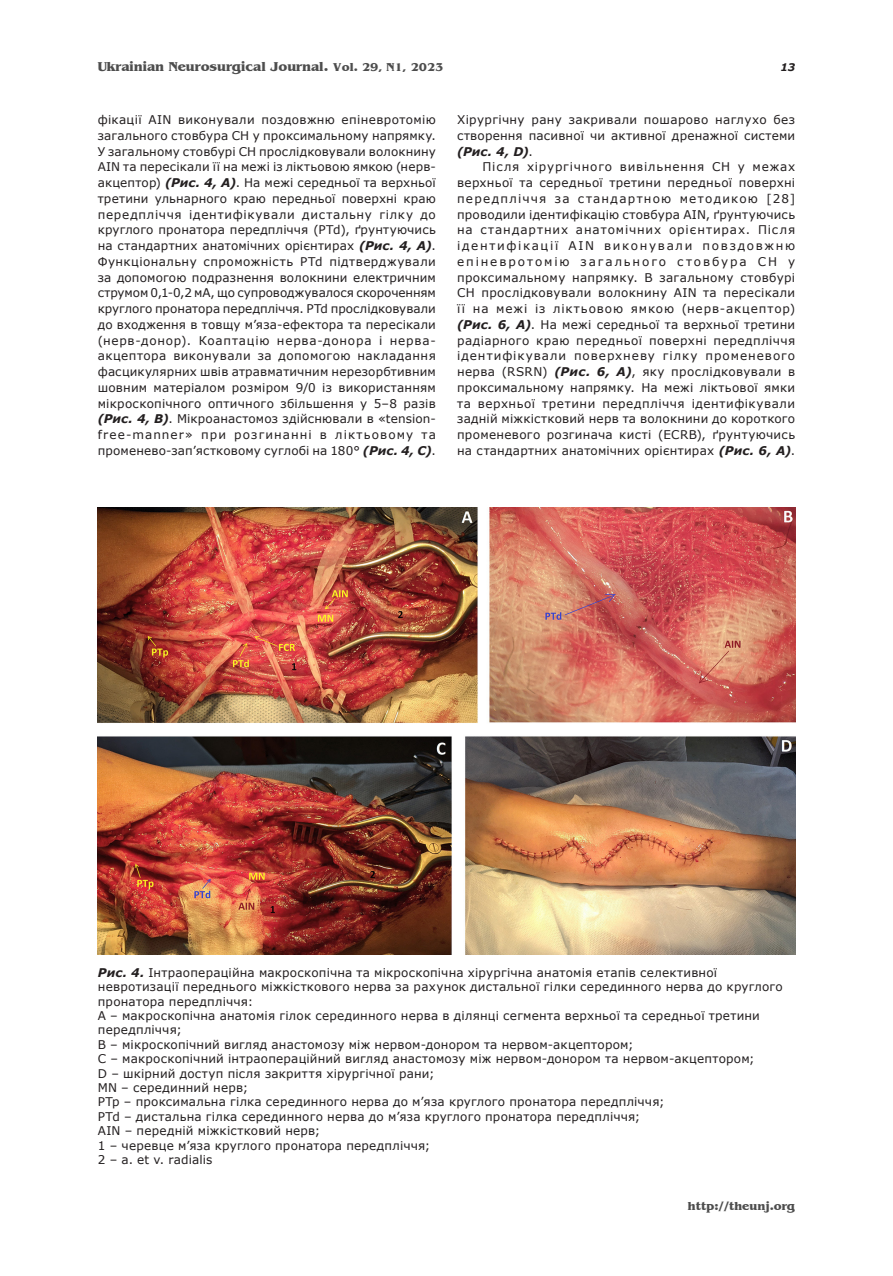
<style>
.page{position:relative;width:893px;height:1276px;background:#fff}
.page>*{position:absolute;margin:0;border:0;box-sizing:border-box;transform-origin:0 0}
.t1{font:700 13.5px "Benguiat";color:#4d4d4d}
._092_Body_ua{font:12px/15.8px "Verdana";letter-spacing:.015em;color:#231f20;text-align:justify}
._112_Ris_pidpys{font:12px/14.4px "Verdana";letter-spacing:.015em;color:#231f20}
.t2{font:700 12px "Benguiat";color:#4d4d4d}
.t3{font:italic 700 10.5px "Verdana";color:#231f20}
.s1{font-size:12px}
.s2{font-weight:700;font-style:italic}
</style>
<div class="page">
<img style="left:98px;top:507px;width:697px;height:447px">
<p class="t1" style="left:98px;top:59px;width:347px">Ukrainian Neurosurgical Journal. <span class="s1">Vol. 29, N1, 2023</span></p>
<p class="t3" style="left:780px;top:59px;width:16px">13</p>
<p class="_092_Body_ua" style="left:98px;top:112px;width:340px">фікації AIN виконували поздовжню епіневротомію загального стовбура СН у проксимальному напрямку.<br>У загальному стовбурі СН прослідковували волокнину AIN та пересікали її на межі із ліктьовою ямкою (нерв&shy;акцептор) <span class="s2">(Рис. 4, А)</span>. На межі середньої та верхньої третини ульнарного краю передньої поверхні краю передпліччя ідентифікували дистальну гілку до круглого пронатора передпліччя (PTd), ґрунтуючись на стандартних анатомічних орієнтирах <span class="s2">(Рис. 4, А)</span>.<br>Функціональну спроможність PTd підтверджували за допомогою подразнення волокнини електричним струмом 0,1-0,2 мА, що супроводжувалося скороченням круглого пронатора передпліччя. PTd прослідковували до входження в товщу м’яза-ефектора та пересікали (нерв-донор). Коаптацію нерва-донора і нерва&shy;акцептора виконували за допомогою накладання фасцикулярних швів атравматичним нерезорбтивним шовним матеріалом розміром 9/0 із використанням мікроскопічного оптичного збільшення у 5‒8 разів <span class="s2">(Рис. 4, В)</span>. Мікроанастомоз здійснювали в «tension&shy;free-manner» при розгинанні в ліктьовому та променево-зап’ястковому суглобі на 180° <span class="s2">(Рис. 4, С)</span>.</p>
<p class="_092_Body_ua" style="left:457px;top:112px;width:340px">Хірургічну рану закривали пошарово наглухо без створення пасивної чи активної дренажної системи <span class="s2">(Рис. 4, D)</span>.</p>
<p class="_092_Body_ua" style="left:457px;top:159px;width:340px;text-indent:26px">Після хірургічного вивільнення СН у межах верхньої та середньої третини передньої поверхні передпліччя за стандартною методикою [28] проводили ідентифікацію стовбура AIN, ґрунтуючись на стандартних анатомічних орієнтирах. Після ідентифікації AIN виконували повздовжню епіневротомію загального стовбура СН у проксимальному напрямку. В загальному стовбурі СН прослідковували волокнину AIN та пересікали її на межі із ліктьовою ямкою (нерв-акцептор) <span class="s2">(Рис. 6, А)</span>. На межі середньої та верхньої третини радіарного краю передньої поверхні передпліччя ідентифікували поверхневу гілку променевого нерва (RSRN) <span class="s2">(Рис. 6, А)</span>, яку прослідковували в проксимальному напрямку. На межі ліктьової ямки та верхньої третини передпліччя ідентифікували задній міжкістковий нерв та волокнини до короткого променевого розгинача кисті (ECRB), ґрунтуючись на стандартних анатомічних орієнтирах <span class="s2">(Рис. 6, А)</span>.</p>
<p class="_112_Ris_pidpys" style="left:98px;top:965px;width:686px"><span class="s2">Рис. 4.</span> Інтраопераційна макроскопічна та мікроскопічна хірургічна анатомія етапів селективної невротизації переднього міжкісткового нерва за рахунок дистальної гілки серединного нерва до круглого пронатора передпліччя:</p>
<p class="_112_Ris_pidpys" style="left:98px;top:1008px;width:664px">А – макроскопічна анатомія гілок серединного нерва в ділянці сегмента верхньої та середньої третини передпліччя;</p>
<p class="_112_Ris_pidpys" style="left:98px;top:1037px;width:537px">В – мікроскопічний вигляд анастомозу між нервом-донором та нервом-акцептором;</p>
<p class="_112_Ris_pidpys" style="left:98px;top:1051px;width:658px">С – макроскопічний інтраопераційний вигляд анастомозу між нервом-донором та нервом-акцептором;</p>
<p class="_112_Ris_pidpys" style="left:98px;top:1066px;width:338px">D – шкірний доступ після закриття хірургічної рани;</p>
<p class="_112_Ris_pidpys" style="left:98px;top:1080px;width:152px">MN – серединний нерв;</p>
<p class="_112_Ris_pidpys" style="left:98px;top:1094px;width:568px">PTp – проксимальна гілка серединного нерва до м’яза круглого пронатора передпліччя;</p>
<p class="_112_Ris_pidpys" style="left:98px;top:1109px;width:544px">PTd – дистальна гілка серединного нерва до м’яза круглого пронатора передпліччя;</p>
<p class="_112_Ris_pidpys" style="left:98px;top:1123px;width:224px">AIN – передній міжкістковий нерв;</p>
<p class="_112_Ris_pidpys" style="left:98px;top:1138px;width:334px">1 – черевце м’яза круглого пронатора передпліччя;</p>
<p class="_112_Ris_pidpys" style="left:98px;top:1152px;width:116px">2 – a. et v. radialis</p>
<p class="t2" style="left:688px;top:1199px;width:109px">http://theunj.org</p>
</div>
